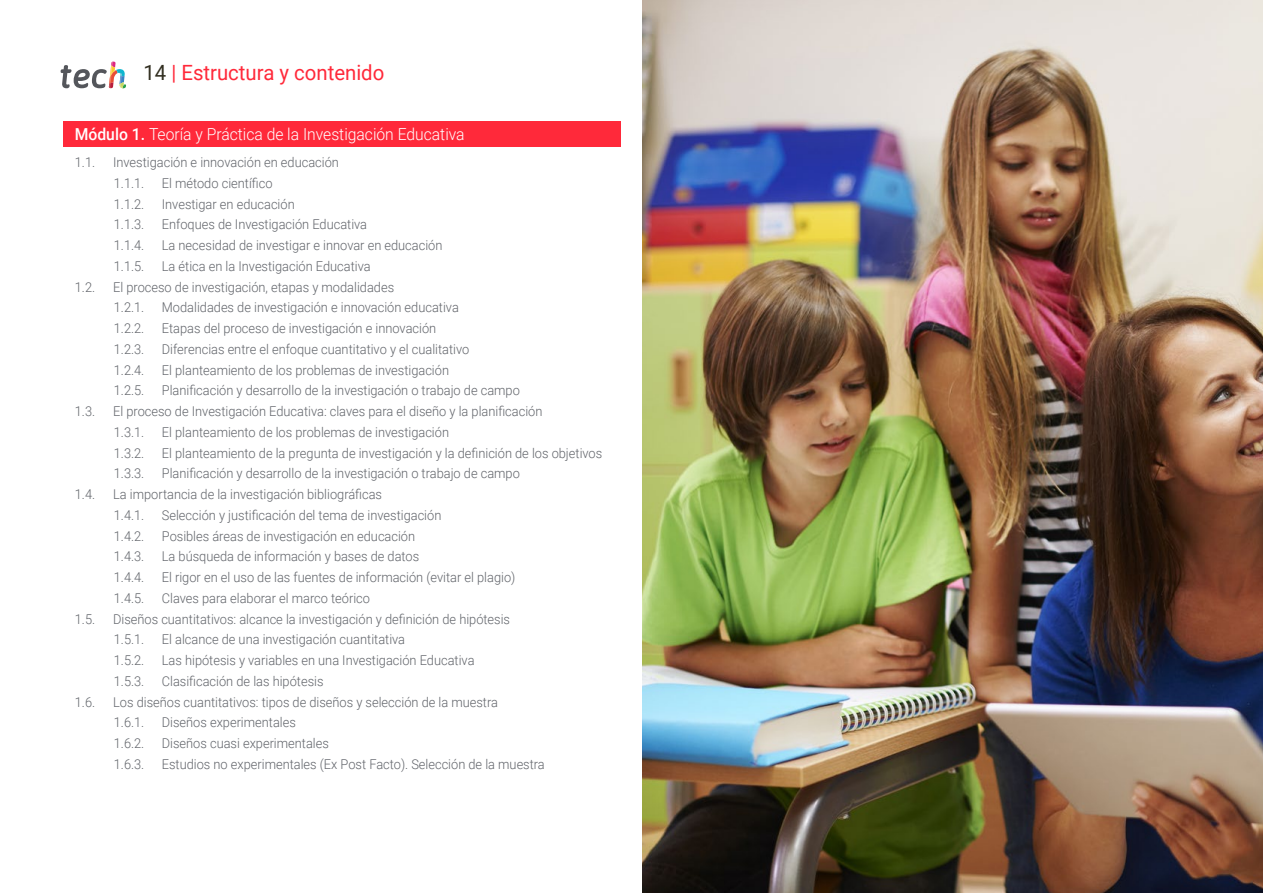
<style>
.page{position:relative;width:1263px;height:893px;background:#fff}
.page>*{position:absolute;margin:0;border:0;box-sizing:border-box;transform-origin:0 0}
.t1{font:21px "Roboto";color:#ff293a}
.t2{font:300 16.5px "Roboto";color:#fff;scale:.95 1}
.t3{font:300 13.5px/20.7px "Roboto";color:#61646a;scale:.95 1}
.s1{color:#312e20}
.s2{font-weight:500}
</style>
<div class="page">
<div style="left:64px;top:121px;width:557px;height:25px;background:#ff293a"></div>
<svg style="left:61px;top:62px;width:65px;height:27px"></svg>
<img style="left:642px;top:0;width:621px;height:893px">
<h1 class="t1" style="left:144px;top:57px;width:242px"><span class="s1">14</span> | Estructura y contenido</h1>
<p class="t2" style="left:75px;top:123px;width:412px"><span class="s2">Módulo 1.</span> Teoría y Práctica de la Investigación Educativa</p>
<p class="t3" style="left:75px;top:151px;width:23px">1.1.</p>
<p class="t3" style="left:113px;top:151px;width:239px">Investigación e innovación en educación<br>1.1.1.</p>
<p class="t3" style="left:162px;top:172px;width:118px">El método científico</p>
<p class="t3" style="left:114px;top:193px;width:34px">1.1.2.</p>
<p class="t3" style="left:162px;top:193px;width:141px">Investigar en educación</p>
<p class="t3" style="left:114px;top:214px;width:34px">1.1.3.</p>
<p class="t3" style="left:162px;top:214px;width:218px">Enfoques de Investigación Educativa</p>
<p class="t3" style="left:114px;top:234px;width:34px">1.1.4.</p>
<p class="t3" style="left:162px;top:234px;width:297px">La necesidad de investigar e innovar en educación</p>
<p class="t3" style="left:114px;top:255px;width:34px">1.1.5.</p>
<p class="t3" style="left:162px;top:255px;width:221px">La ética en la Investigación Educativa</p>
<p class="t3" style="left:75px;top:276px;width:23px">1.2.</p>
<p class="t3" style="left:113px;top:276px;width:297px">El proceso de investigación, etapas y modalidades<br>1.2.1.</p>
<p class="t3" style="left:162px;top:297px;width:314px">Modalidades de investigación e innovación educativa</p>
<p class="t3" style="left:114px;top:317px;width:34px">1.2.2.</p>
<p class="t3" style="left:162px;top:317px;width:290px">Etapas del proceso de investigación e innovación</p>
<p class="t3" style="left:114px;top:338px;width:34px">1.2.3.</p>
<p class="t3" style="left:162px;top:338px;width:325px">Diferencias entre el enfoque cuantitativo y el cualitativo</p>
<p class="t3" style="left:114px;top:359px;width:34px">1.2.4.</p>
<p class="t3" style="left:162px;top:359px;width:304px">El planteamiento de los problemas de investigación</p>
<p class="t3" style="left:114px;top:380px;width:34px">1.2.5.</p>
<p class="t3" style="left:162px;top:380px;width:378px">Planificación y desarrollo de la investigación o trabajo de campo</p>
<p class="t3" style="left:75px;top:400px;width:23px">1.3.</p>
<p class="t3" style="left:113px;top:400px;width:453px">El proceso de Investigación Educativa: claves para el diseño y la planificación<br>1.3.1.</p>
<p class="t3" style="left:162px;top:421px;width:304px">El planteamiento de los problemas de investigación</p>
<p class="t3" style="left:114px;top:442px;width:34px">1.3.2.</p>
<p class="t3" style="left:162px;top:442px;width:465px">El planteamiento de la pregunta de investigación y la definición de los objetivos</p>
<p class="t3" style="left:114px;top:463px;width:34px">1.3.3.</p>
<p class="t3" style="left:162px;top:463px;width:378px">Planificación y desarrollo de la investigación o trabajo de campo</p>
<p class="t3" style="left:75px;top:483px;width:23px">1.4.</p>
<p class="t3" style="left:113px;top:483px;width:285px">La importancia de la investigación bibliográficas<br>1.4.1.</p>
<p class="t3" style="left:162px;top:504px;width:296px">Selección y justificación del tema de investigación</p>
<p class="t3" style="left:114px;top:525px;width:34px">1.4.2.</p>
<p class="t3" style="left:162px;top:525px;width:268px">Posibles áreas de investigación en educación</p>
<p class="t3" style="left:114px;top:546px;width:34px">1.4.3.</p>
<p class="t3" style="left:162px;top:546px;width:272px">La búsqueda de información y bases de datos</p>
<p class="t3" style="left:114px;top:566px;width:34px">1.4.4.</p>
<p class="t3" style="left:162px;top:566px;width:374px">El rigor en el uso de las fuentes de información (evitar el plagio)</p>
<p class="t3" style="left:114px;top:587px;width:34px">1.4.5.</p>
<p class="t3" style="left:162px;top:587px;width:221px">Claves para elaborar el marco teórico</p>
<p class="t3" style="left:75px;top:608px;width:23px">1.5.</p>
<p class="t3" style="left:113px;top:608px;width:419px">Diseños cuantitativos: alcance la investigación y definición de hipótesis<br>1.5.1.</p>
<p class="t3" style="left:162px;top:629px;width:258px">El alcance de una investigación cuantitativa</p>
<p class="t3" style="left:114px;top:649px;width:34px">1.5.2.</p>
<p class="t3" style="left:162px;top:649px;width:331px">Las hipótesis y variables en una Investigación Educativa</p>
<p class="t3" style="left:114px;top:670px;width:34px">1.5.3.</p>
<p class="t3" style="left:162px;top:670px;width:172px">Clasificación de las hipótesis</p>
<p class="t3" style="left:75px;top:691px;width:23px">1.6.</p>
<p class="t3" style="left:113px;top:691px;width:407px">Los diseños cuantitativos: tipos de diseños y selección de la muestra<br>1.6.1.</p>
<p class="t3" style="left:162px;top:712px;width:143px">Diseños experimentales</p>
<p class="t3" style="left:114px;top:732px;width:34px">1.6.2.</p>
<p class="t3" style="left:162px;top:732px;width:177px">Diseños cuasi experimentales</p>
<p class="t3" style="left:114px;top:753px;width:34px">1.6.3.</p>
<p class="t3" style="left:162px;top:753px;width:405px">Estudios no experimentales (Ex Post Facto). Selección de la muestra</p>
</div>
